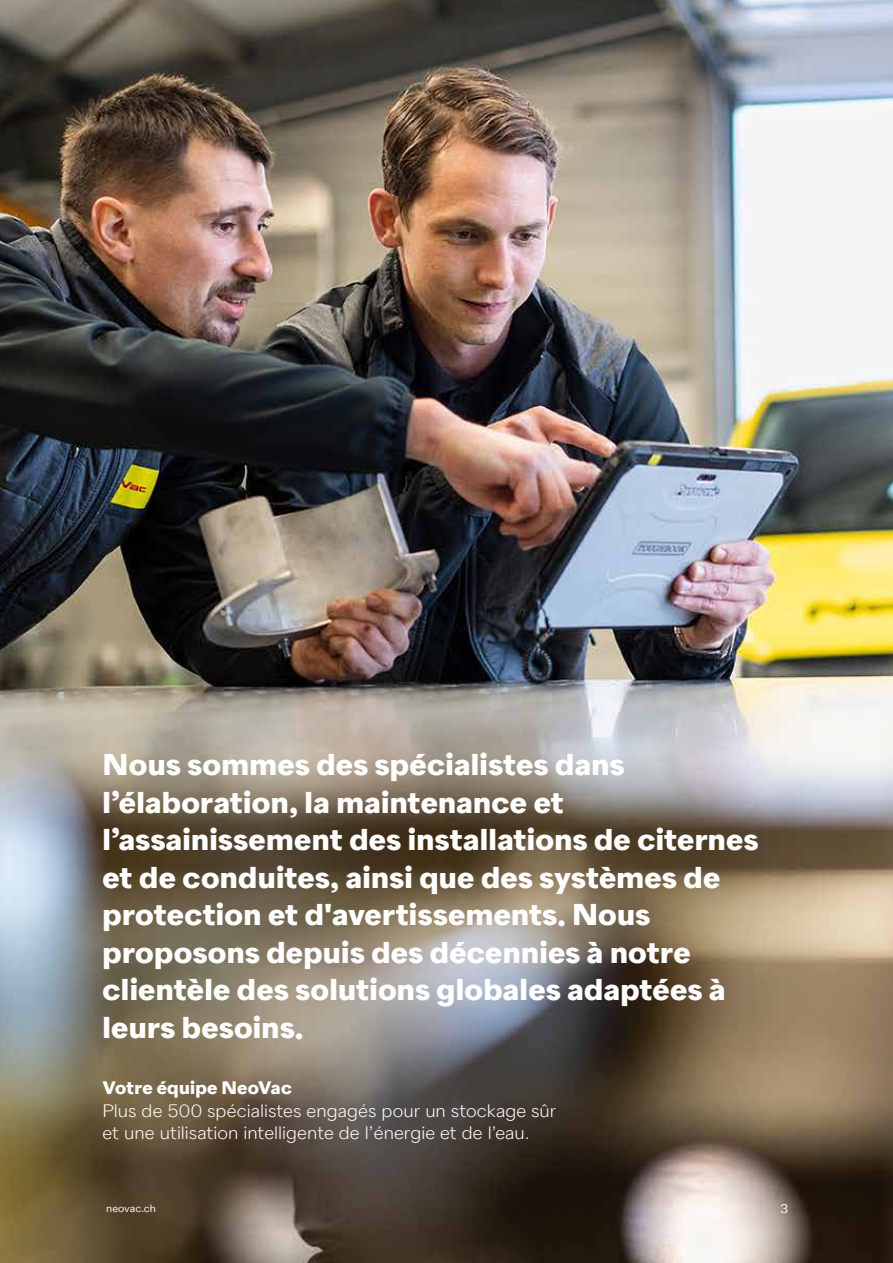
<style>
.page{position:relative;width:893px;height:1263px;background:#fff}
.page>*{position:absolute;margin:0;border:0;box-sizing:border-box;transform-origin:0 0}
.t1{font:700 30px/37.5px "Neo Vac Sans";letter-spacing:.01em;color:#fff}
.t2{font:300 18px/22.5px "Neo Vac Sans";letter-spacing:.005em;color:#fff}
.t3{font:700 18px "Neo Vac Sans";letter-spacing:.01em;color:#fff}
.t4{font:12.75px "Neo Vac Sans";color:#fff}
.t5{font:10.5px "Neo Vac Sans";color:#fff}
</style>
<div class="page">
<img style="left:0;top:0;width:893px;height:1263px">
<p class="t1" style="left:102px;top:747px;width:657px">Nous sommes des spécialistes dans l’élaboration, la maintenance et l’assainissement des installations de citernes et de conduites, ainsi que des systèmes de protection et d'avertissements. Nous proposons depuis des décennies à notre clientèle des solutions globales adaptées à leurs besoins.</p>
<p class="t3" style="left:102px;top:1077px;width:191px">Votre équipe NeoVac</p>
<p class="t2" style="left:102px;top:1099px;width:456px">Plus de 500 spécialistes engagés pour un stockage sûr et une utilisation intelligente de l’énergie et de l’eau.</p>
<p class="t5" style="left:106px;top:1202px;width:51px">neovac.ch</p>
<p class="t4" style="left:780px;top:1201px;width:9px">3</p>
</div>
